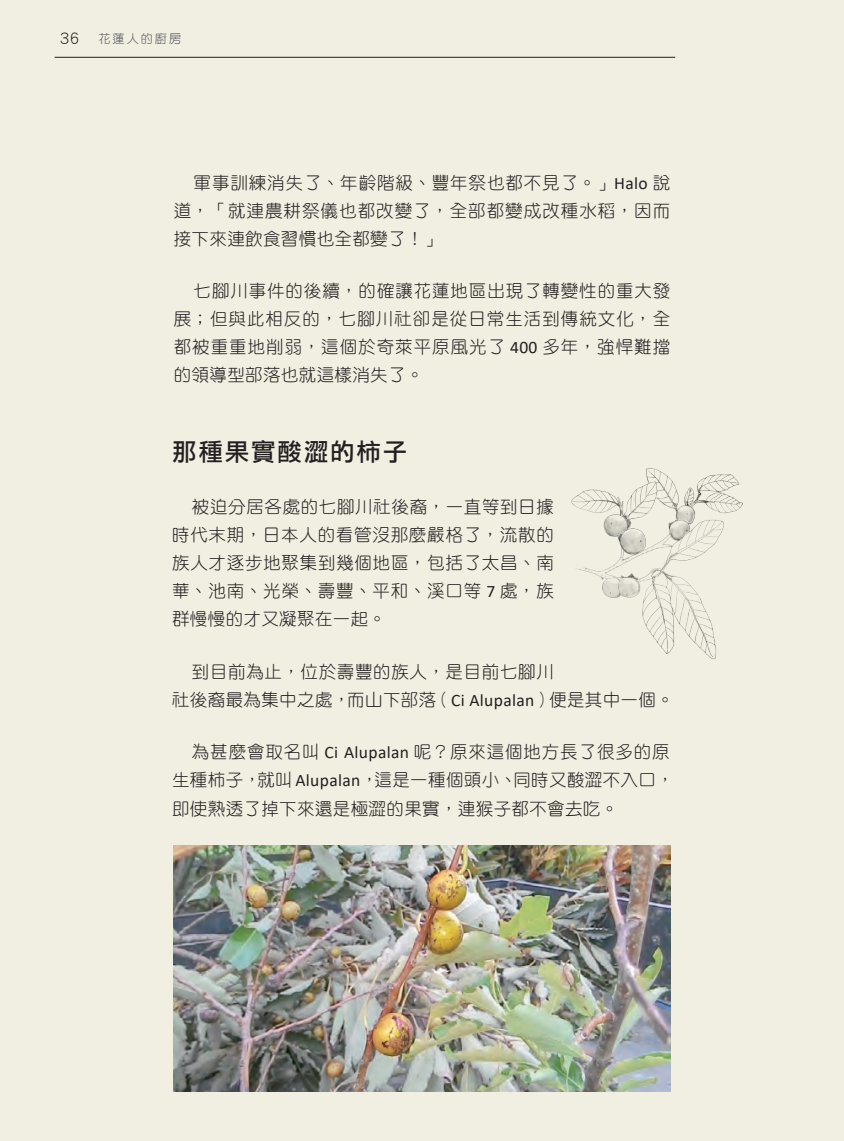
<style>
.page{position:relative;width:844px;height:1141px;background:#fff}
.page>*{position:absolute;margin:0;border:0;box-sizing:border-box;transform-origin:0 0}
.t1{font:24.5px "DF Li Hei Md WIN BF";letter-spacing:.075em;color:#231f20}
.t2{font:17.5px/28px "DF Yuan Std W3";letter-spacing:.035em;color:#231f20;text-align:justify}
.t3{font:12.25px "DF Yuan Std W3";letter-spacing:.15em;color:#57585a}
.s1{font-size:17.5px;color:#231f20}
.s2{font-family:"Calibri"}
</style>
<div class="page">
<div style="left:0;top:0;width:843px;height:1141px;background:#f1efe2"></div>
<hr style="left:55px;top:57px;width:620px;height:1px;background:#231f20">
<img style="left:571px;top:468px;width:172px;height:192px">
<img style="left:174px;top:845px;width:496px;height:246px">
<p class="t3" style="left:60px;top:32px;width:123px"><span class="s1">36</span> 花蓮人的廚房</p>
<p class="t2" style="left:174px;top:168px;width:498px;text-indent:20px">軍事訓練消失了、年齡階級、豐年祭也都不見了。」<span class="s2">Halo</span> 說道，「就連農耕祭儀也都改變了，全部都變成改種水稻，因而接下來連飲食習慣也全都變了！」</p>
<p class="t2" style="left:174px;top:277px;width:498px;text-indent:20px">七腳川事件的後續，的確讓花蓮地區出現了轉變性的重大發展；但與此相反的，七腳川社卻是從日常生活到傳統文化，全都被重重地削弱，這個於奇萊平原風光了 <span class="s2">400</span> 多年，強悍難擋的領導型部落也就這樣消失了。</p>
<h1 class="t1" style="left:172px;top:439px;width:237px">那種果實酸澀的柿子</h1>
<p class="t2" style="left:172px;top:492px;width:383px;text-indent:20px">被迫分居各處的七腳川社後裔，一直等到日據時代末期，日本人的看管沒那麼嚴格了，流散的族人才逐步地聚集到幾個地區，包括了太昌、南華、池南、光榮、壽豐、平和、溪口等 <span class="s2">7</span> 處，族群慢慢的才又凝聚在一起。</p>
<p class="t2" style="left:172px;top:657px;width:503px;text-indent:20px">到目前為止，位於壽豐的族人，是目前七腳川<br>社後裔最為集中之處，而山下部落（<span class="s2">Ci Alupalan</span>）便是其中一個。</p>
<p class="t2" style="left:172px;top:738px;width:503px;text-align:left;text-indent:20px">為甚麼會取名叫 <span class="s2">Ci Alupalan</span> 呢？原來這個地方長了很多的原生種柿子，就叫<span class="s2">Alupalan</span>，這是一種個頭小、同時又酸澀不入口，即使熟透了掉下來還是極澀的果實，連猴子都不會去吃。</p>
</div>
